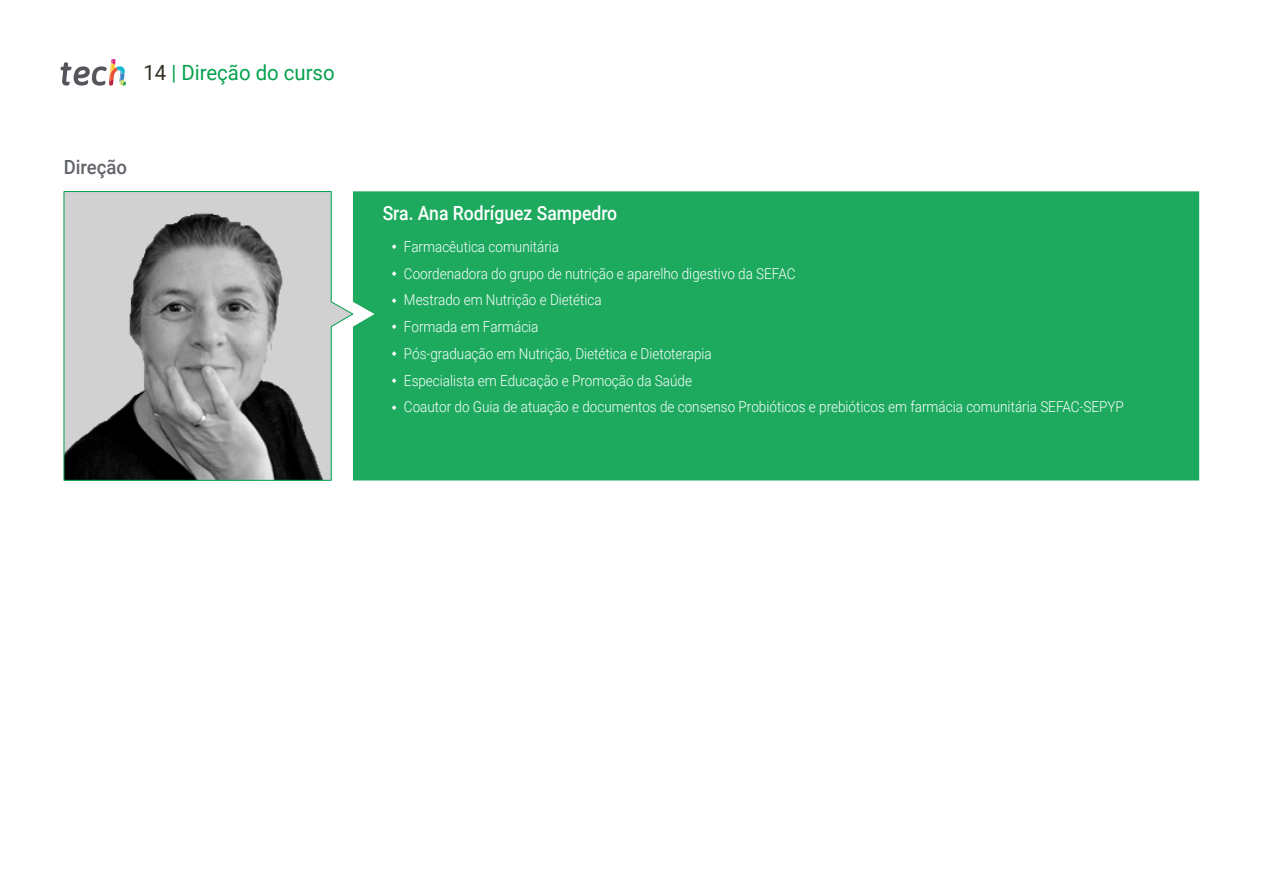
<style>
.page{position:relative;width:1263px;height:893px;background:#fff}
.page>*{position:absolute;margin:0;border:0;box-sizing:border-box;transform-origin:0 0}
.t1{font:21px "Roboto";color:#04a14d}
.t2{font:500 19.5px "Roboto";color:#fff;scale:.9 1}
.t3{font:500 19.5px "Roboto";color:#61646a;scale:.95 1}
.t4{font:300 15px/26.7px "Roboto";color:#fff;scale:.9 1}
.s1{color:#312e20}
</style>
<div class="page">
<svg style="left:61px;top:59px;width:65px;height:27px"></svg>
<div style="left:353px;top:191px;width:846px;height:289px;background:#1daa5f"></div>
<svg style="left:64px;top:191px;width:289px;height:290px;background:#9fa1a0"></svg>
<svg style="left:392px;top:244px;width:5px;height:5px"></svg>
<svg style="left:392px;top:271px;width:5px;height:5px"></svg>
<svg style="left:392px;top:298px;width:5px;height:5px"></svg>
<svg style="left:392px;top:324px;width:5px;height:5px"></svg>
<svg style="left:392px;top:351px;width:5px;height:5px"></svg>
<svg style="left:392px;top:378px;width:5px;height:5px"></svg>
<svg style="left:392px;top:405px;width:5px;height:5px"></svg>
<h1 class="t1" style="left:144px;top:57px;width:193px"><span class="s1">14</span> | Direção do curso</h1>
<h2 class="t3" style="left:64px;top:154px;width:68px">Direção</h2>
<h2 class="t2" style="left:383px;top:199px;width:262px">Sra. Ana Rodríguez Sampedro</h2>
<p class="t4" style="left:404px;top:233px;width:801px">Farmacêutica comunitária<br>Coordenadora do grupo de nutrição e aparelho digestivo da SEFAC<br>Mestrado em Nutrição e Dietética<br>Formada em Farmácia<br>Pós-graduação em Nutrição, Dietética e Dietoterapia<br>Especialista em Educação e Promoção da Saúde<br>Coautor do Guia de atuação e documentos de consenso Probióticos e prebióticos em farmácia comunitária SEFAC-SEPYP</p>
</div>
